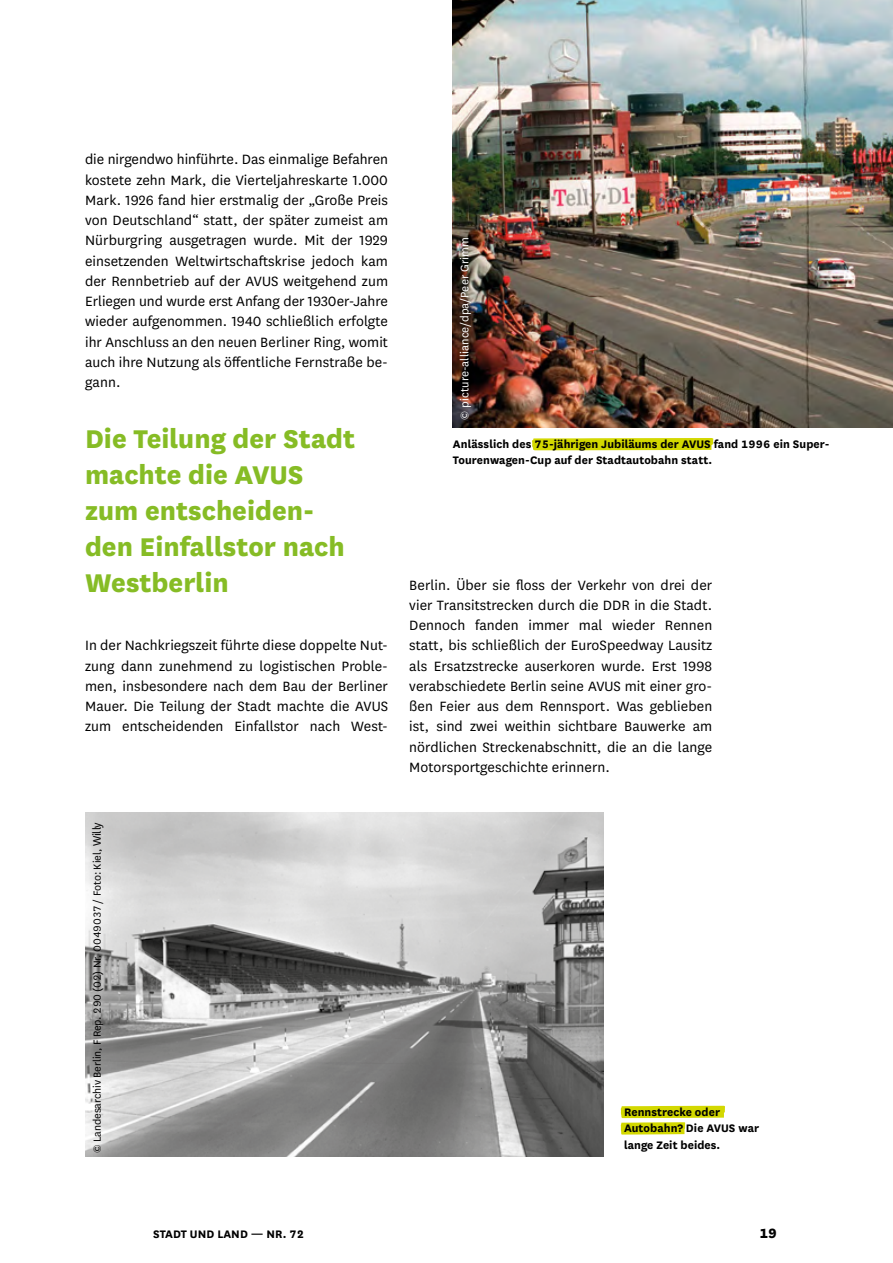
<style>
.page{position:relative;width:893px;height:1263px;background:#fff}
.page>*{position:absolute;margin:0;border:0;box-sizing:border-box;transform-origin:0 0}
.t1{font:800 30px/36px "National";color:#86bc25}
.T1___Mengentext-Bloc{font:15.75px/20.2px "National";letter-spacing:.005em;color:#000;text-align:justify}
.t2{font:800 15.75px "National";color:#000}
.M4___Bildunterschrif{font:700 12.75px/16.2px "National";letter-spacing:.005em;color:#000}
.t3{font:12.75px "National";letter-spacing:.005em;color:#fff}
.t4{font:12px "National";letter-spacing:-.01em;color:#000}
.s1{font-size:12.75px}
</style>
<div class="page">
<svg style="left:621px;top:1106px;width:104px;height:28px"></svg>
<img style="left:85px;top:812px;width:519px;height:345px">
<svg style="left:532px;top:438px;width:181px;height:12px;background:#d4d806"></svg>
<img style="left:453px;top:0;width:440px;height:428px">
<div style="left:454px;top:233px;width:19px;height:189px;background:#000;opacity:.5"></div>
<p class="T1___Mengentext-Bloc" style="left:85px;top:149px;width:304px">die nirgendwo hinführte. Das einmalige Befahren kostete zehn Mark, die Vierteljahreskarte 1.000<br>Mark. 1926 fand hier erstmalig der „Große Preis von Deutschland“ statt, der später zumeist am Nürburgring ausgetragen wurde. Mit der 1929 einsetzenden Weltwirtschaftskrise jedoch kam der Rennbetrieb auf der AVUS weitgehend zum Erliegen und wurde erst Anfang der 1930er-Jahre wieder aufgenommen. 1940 schließlich erfolgte ihr Anschluss an den neuen Berliner Ring, womit auch ihre Nutzung als öffentliche Fernstraße be&shy;gann.</p>
<h1 class="t1" style="left:85px;top:418px;width:272px">Die Teilung der Stadt machte die AVUS zum entscheiden&shy;den Einfallstor nach<br>Westberlin</h1>
<p class="T1___Mengentext-Bloc" style="left:85px;top:635px;width:304px">In der Nachkriegszeit führte diese doppelte Nut&shy;zung dann zunehmend zu logistischen Proble&shy;men, insbesondere nach dem Bau der Berliner Mauer. Die Teilung der Stadt machte die AVUS zum entscheidenden Einfallstor nach West-</p>
<p class="t4" style="left:90px;top:1153px;width:332px;rotate:-90deg">© Landesarchiv Berlin, F Rep. 290 (02) Nr. 0049037 / Foto: Kiel, <span class="s1">Willy</span></p>
<p class="t3" style="left:456px;top:420px;width:184px;rotate:-90deg">© picture-alliance/dpa/Peer Grimm</p>
<p class="M4___Bildunterschrif" style="left:453px;top:435px;width:375px">Anlässlich des 75-jährigen Jubiläums der AVUS fand 1996 ein Super--<br>Tourenwagen-Cup auf der Stadtautobahn statt.</p>
<p class="T1___Mengentext-Bloc" style="left:409px;top:574px;width:304px">Berlin. Über sie floss der Verkehr von drei der vier Transitstrecken durch die DDR in die Stadt.<br>Dennoch fanden immer mal wieder Rennen statt, bis schließlich der EuroSpeedway Lausitz als Ersatzstrecke auserkoren wurde. Erst 1998 verabschiedete Berlin seine AVUS mit einer gro&shy;ßen Feier aus dem Rennsport. Was geblieben ist, sind zwei weithin sichtbare Bauwerke am nördlichen Streckenabschnitt, die an die lange Motorsportgeschichte erinnern.</p>
<p class="M4___Bildunterschrif" style="left:624px;top:1103px;width:137px">Rennstrecke oder<br>Autobahn? Die AVUS war lange Zeit beides.</p>
<p class="M4___Bildunterschrif" style="left:153px;top:1225px;width:152px">STADT UND LAND — NR. 72</p>
<p class="t2" style="left:759px;top:1221px;width:19px">19</p>
</div>
